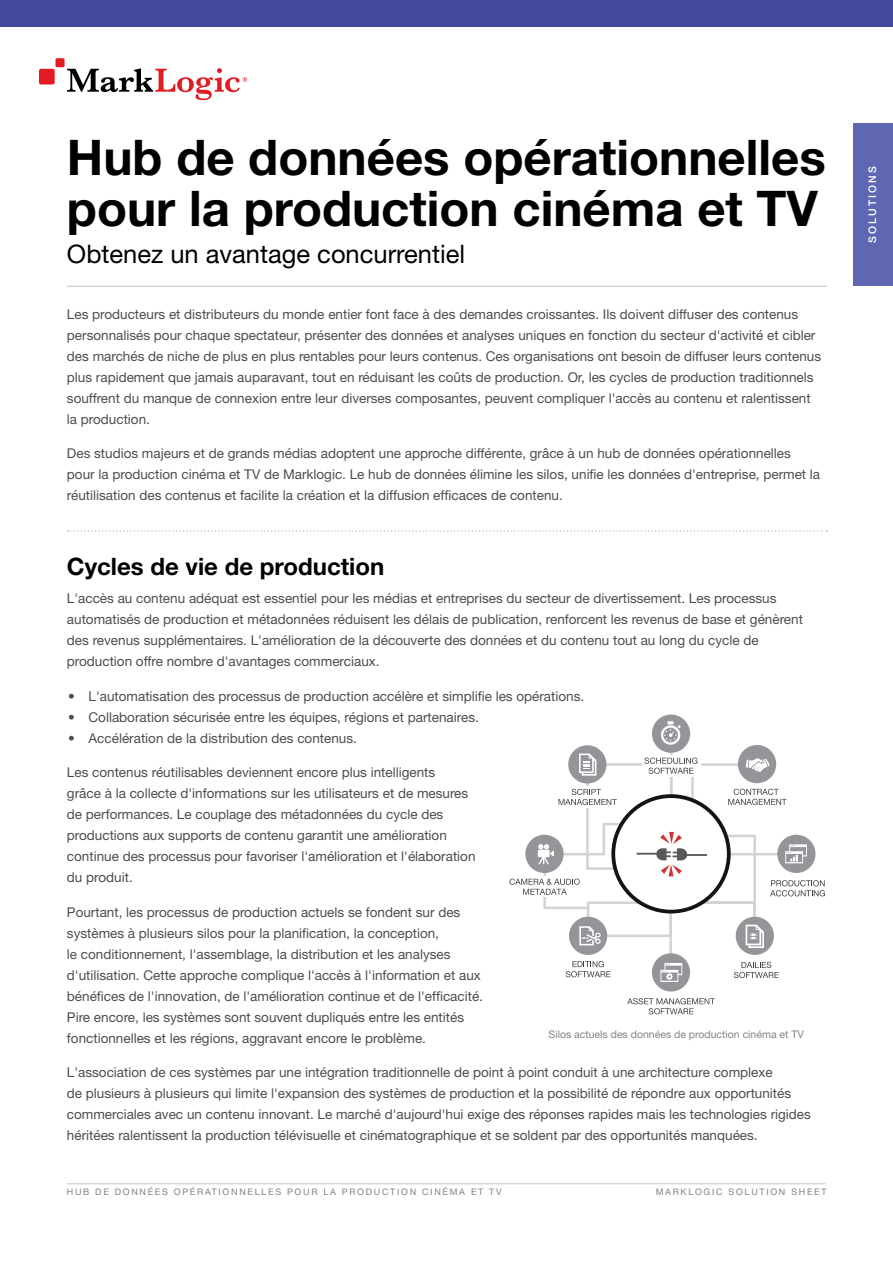
<style>
.page{position:relative;width:893px;height:1263px;background:#fff}
.page>*{position:absolute;margin:0;border:0;box-sizing:border-box;transform-origin:0 0}
.t1{font:700 49.2px/51px "Helvetica Neue LT Pro";color:#000}
.t2{font:25.5px "Helvetica Neue LT Pro";color:#000}
.t3{font:700 24px "Helvetica Neue LT Pro";color:#000}
.t4{font:13.5px/21px "Helvetica Neue LT Pro";color:#4d4d4f}
.t5{font:10.5px "Helvetica Neue LT Pro";color:#818386}
.t6{font:500 10.5px "Helvetica Neue LT Pro";letter-spacing:.2em;color:#fff}
.t7{font:9px "Helvetica Neue LT Pro";letter-spacing:.19em;color:#808285}
</style>
<div class="page">
<hr style="left:67px;top:1183px;width:759px;height:1px;background:#c7c8ca">
<hr style="left:67px;top:286px;width:760px;height:1px;background:#d1d3d4">
<svg style="left:68px;top:530px;width:759px;height:2px"></svg>
<div style="left:652px;top:953px;width:38px;height:38px;background:#939598;border-radius:50%"></div>
<svg style="left:660px;top:963px;width:22px;height:19px"></svg>
<svg style="left:627px;top:998px;width:88px;height:16px"></svg>
<svg style="left:734px;top:962px;width:45px;height:16px"></svg>
<svg style="left:566px;top:961px;width:44px;height:16px"></svg>
<div style="left:568px;top:745px;width:38px;height:38px;background:#939598;border-radius:50%"></div>
<div style="left:652px;top:714px;width:38px;height:39px;background:#939598;border-radius:50%"></div>
<svg style="left:661px;top:721px;width:20px;height:24px"></svg>
<div style="left:738px;top:745px;width:38px;height:38px;background:#939598;border-radius:50%"></div>
<svg style="left:509px;top:752px;width:316px;height:203px"></svg>
<div style="left:39px;top:69px;width:16px;height:15px;background:#e31b23;border-radius:2px"></div>
<div style="left:55px;top:58px;width:10px;height:9px;background:#e31b23;border-radius:2px"></div>
<svg style="left:67px;top:68px;width:180px;height:32px"></svg>
<div style="left:0;top:0;width:893px;height:27px;background:#44499c"></div>
<div style="left:853px;top:124px;width:40px;height:162px;background:#5f67b2"></div>
<h1 class="t1" style="left:67px;top:131px;width:760px">Hub de données opérationnelles pour la production cinéma et TV</h1>
<h2 class="t2" style="left:67px;top:238px;width:400px">Obtenez un avantage concurrentiel</h2>
<p class="t4" style="left:67px;top:303px;width:756px">Les producteurs et distributeurs du monde entier font face à des demandes croissantes. I ls doivent diffuser des contenus personnalisés pour chaque spectateur, présenter des données et analyses uniques en fonction du secteur d'activité et cibler des marchés de niche de plus en plus rentables pour leurs contenus. Ces organisations ont besoin de diffuser leurs contenus plus rapidement que jamais auparavant, tout en réduisant les coûts de production. Or, les cycles de production traditionnels souffrent du manque de connexion entre leur diverses composantes, peuvent compliquer l'accès au contenu et ralentissent la production.</p>
<p class="t4" style="left:67px;top:443px;width:755px">Des studios majeurs et de grands médias adoptent une approche différente, grâce à un hub de données opérationnelles pour la production cinéma et TV de Marklogic. Le hub de données élimine les silos, unifie les données d'entreprise, permet la réutilisation des contenus et facilite la création et la diffusion efficaces de contenu.</p>
<h3 class="t3" style="left:67px;top:551px;width:319px">Cycles de vie de production</h3>
<p class="t4" style="left:67px;top:587px;width:737px">L'accès au contenu adéquat est essentiel pour les médias et entreprises du secteur de divertissement. Les processus automatisés de production et métadonnées réduisent les délais de publication, renforcent les revenus de base et génèrent des revenus supplémentaires. L'amélioration de la découverte des données et du contenu tout au long du cycle de production offre nombre d'avantages commerciaux.</p>
<p class="t4" style="left:68px;top:685px;width:517px">• L'automatisation des processus de production accélère et simplifie les opérations.</p>
<p class="t4" style="left:68px;top:706px;width:412px">• Collaboration sécurisée entre les équipes, régions et partenaires.</p>
<p class="t4" style="left:68px;top:727px;width:290px">• Accélération de la distribution des contenus.</p>
<p class="t4" style="left:67px;top:761px;width:410px">Les contenus réutilisables deviennent encore plus intelligents<br>grâce à la collecte d'informations sur les utilisateurs et de mesures de performances. Le couplage des métadonnées du cycle des productions aux supports de contenu garantit une amélioration continue des processus pour favoriser l'amélioration et l'élaboration du produit.</p>
<p class="t4" style="left:67px;top:901px;width:418px">Pourtant, les processus de production actuels se fondent sur des systèmes à plusieurs silos pour la planification, la conception,<br>le conditionnement, l'assemblage, la distribution et les analyses d'utilisation. Cette approche complique l'accès à l'information et aux bénéfices de l'innovation, de l'amélioration continue et de l'efficacité.<br>Pire encore, les systèmes sont souvent dupliqués entre les entités fonctionnelles et les régions, aggravant encore le problème.</p>
<p class="t4" style="left:67px;top:1061px;width:745px">L'association de ces systèmes par une intégration traditionnelle de point à point conduit à une architecture complexe<br>de plusieurs à plusieurs qui limite l'expansion des systèmes de production et la possibilité de répondre aux opportunités commerciales avec un contenu innovant. Le marché d'aujourd'hui exige des réponses rapides mais les technologies rigides héritées ralentissent la production télévisuelle et cinématographique et se soldent par des opportunités manquées.</p>
<p class="t5" style="left:549px;top:1028px;width:257px">Silos actuels des données de production cinéma et TV</p>
<p class="t7" style="left:67px;top:1186px;width:436px">H ub de données opérationnelles pour la production ciném a et TV</p>
<p class="t7" style="left:656px;top:1186px;width:172px">Marklogic Solution Sheet</p>
<p class="t6" style="left:866px;top:243px;width:78px;rotate:-90deg">Solutions</p>
</div>
